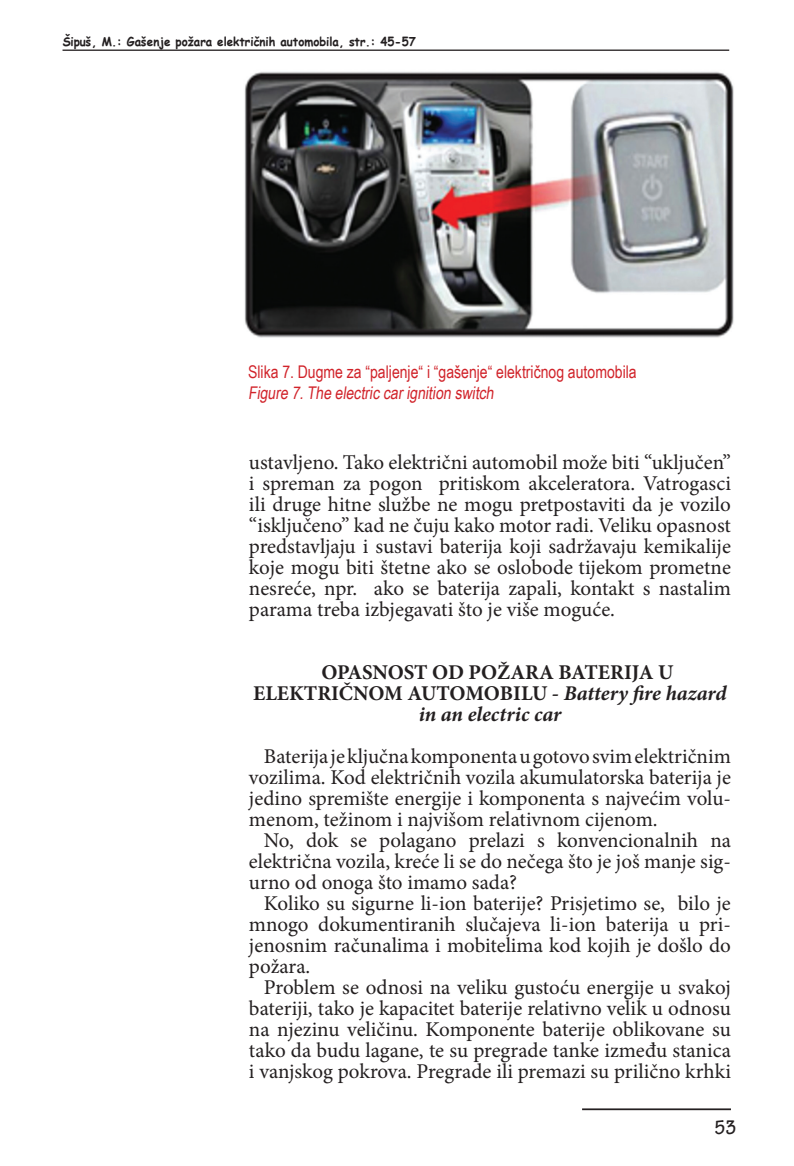
<style>
.page{position:relative;width:794px;height:1166px;background:#fff}
.page>*{position:absolute;margin:0;border:0;box-sizing:border-box;transform-origin:0 0}
.t1{font:21px/21px "Minion Pro";color:#231f20;text-align:justify}
.t2{font:700 21px "Minion Pro";letter-spacing:-.005em;color:#231f20}
.t3{font:italic 700 21px "Minion Pro";color:#231f20}
.t4{font:700 condensed 21px "Tekton Pro";color:#231f20}
.t5{font:17.5px/21px "Arial Narrow";color:#d1232a}
.t6{font:700 12.25px "Comic Sans MS";color:#231f20;scale:.94 1}
.s1{font-style:italic}
</style>
<div class="page">
<hr style="left:582px;top:1108px;width:149px;height:2px;background:#231f20">
<hr style="left:63px;top:50px;width:666px;height:1px;background:#231f20">
<img style="left:244px;top:71px;width:490px;height:267px">
<p class="t6" style="left:63px;top:32px;width:377px">Šipuš, M.: Gašenje požara električnih automobila, str.: 45-57</p>
<p class="t5" style="left:248px;top:361px;width:390px">Slika 7. Dugme za “paljenje“ i “gašenje“ električnog automobila<br>Figure 7.The electric carignition switch</p>
<p class="t1" style="left:249px;top:452px;width:483px">ustavljeno. Tako električni automobil može biti “uključen” i spreman za pogon pritiskom akceleratora. Vatrogasci ili druge hitne službe ne mogu pretpostaviti da je vozilo “isključeno” kad ne čuju kako motor radi. Veliku opasnost predstavljaju i sustavi baterija koji sadržavaju kemikalije koje mogu biti štetne ako se oslobode tijekom prometne nesreće, npr. ako se baterija zapali, kontakt s nastalim parama treba izbjegavati što je više moguće.</p>
<p class="t2" style="left:321px;top:658px;width:353px">OPASNOST OD POŽARA BATERIJA U</p>
<p class="t2" style="left:253px;top:679px;width:475px">ELEKTRIČNOM AUTOMOBILU <span class="s1">- Battery fire hazard</span></p>
<p class="t3" style="left:419px;top:699px;width:144px">in an electric car</p>
<p class="t1" style="left:249px;top:746px;width:483px;text-indent:15px">Baterija je ključna komponenta u gotovo svim električnim vozilima. Kod električnih vozila akumulatorska baterija je jedino spremište energije i komponenta s najvećim volu&shy;menom, težinom i najvišom relativnom cijenom.</p>
<p class="t1" style="left:249px;top:830px;width:483px;text-indent:15px">No, dok se polagano prelazi s konvencionalnih na električna vozila, kreće li se do nečega što je još manje sig&shy;urno od onoga što imamo sada?</p>
<p class="t1" style="left:249px;top:893px;width:483px;text-indent:15px">Koliko su sigurne li-ion baterije? Prisjetimo se, bilo je mnogo dokumentiranih slučajeva li-ion baterija u pri&shy;jenosnim računalima i mobitelima kod kojih je došlo do požara.</p>
<p class="t1" style="left:249px;top:977px;width:483px;text-indent:15px">Problem se odnosi na veliku gustoću energije u svakoj bateriji, tako je kapacitet baterije relativno velik u odnosu na njezinu veličinu. Komponente baterije oblikovane su tako da budu lagane, te su pregrade tanke između stanica i vanjskog pokrova. Pregrade ili premazi su prilično krhki</p>
<p class="t4" style="left:714px;top:1115px;width:23px">53</p>
</div>
